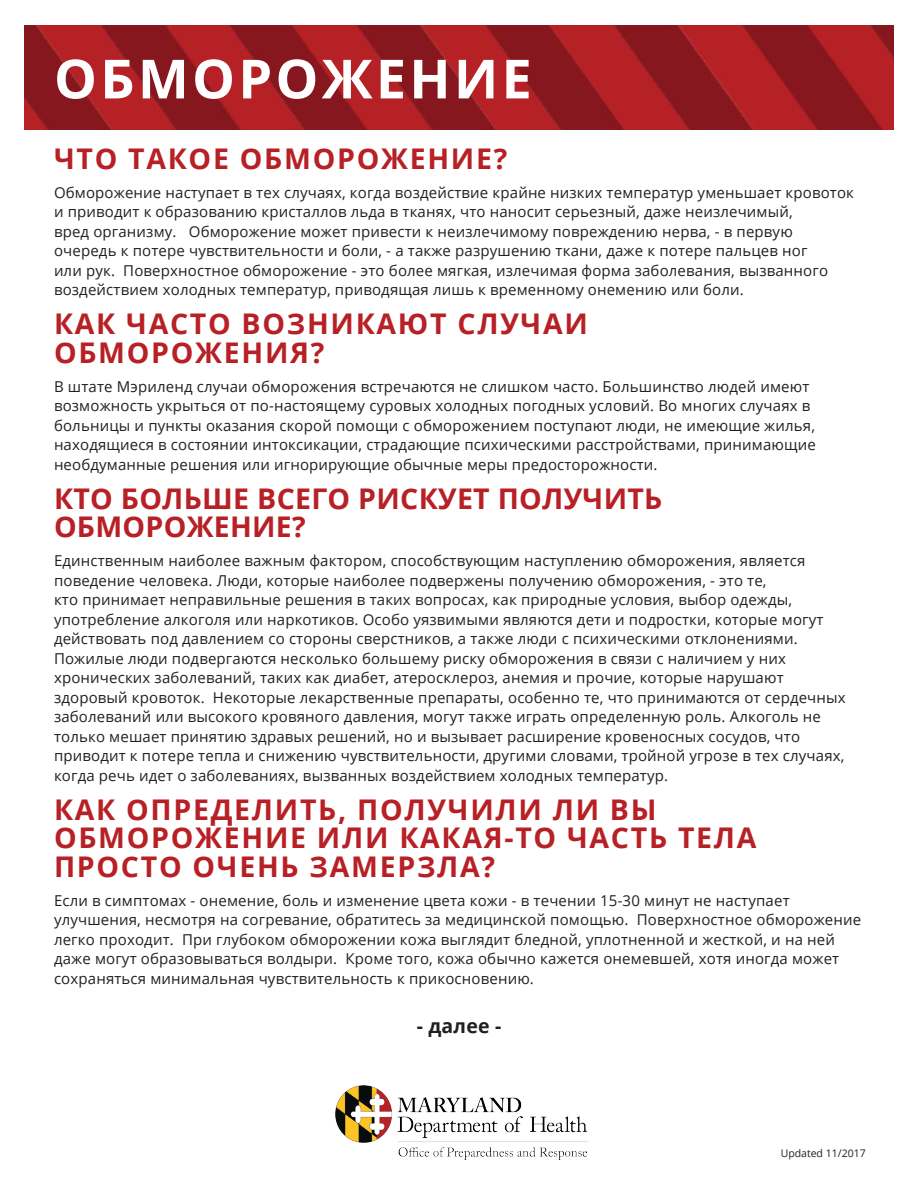
<style>
.page{position:relative;width:918px;height:1188px;background:#fff}
.page>*{position:absolute;margin:0;border:0;box-sizing:border-box;transform-origin:0 0}
.t1{font:700 54px "Open Sans";letter-spacing:.06em;color:#fff}
.t2{font:700 28.5px/28.5px "Open Sans";letter-spacing:.06em;color:#b72025}
.t3{font:700 28.5px/28.5px "Open Sans";letter-spacing:.01em;color:#b72025}
.t4{font:700 19.5px "Open Sans";letter-spacing:.01em;color:#231f20}
.t5{font:15px/19.5px "Open Sans";letter-spacing:.01em;color:#231f20}
.t6{font:10.5px "Open Sans";color:#231f20}
</style>
<div class="page">
<img style="left:335px;top:1086px;width:253px;height:74px">
<img style="left:25px;top:26px;width:868px;height:104px">
<p class="t1" style="left:54px;top:41px;width:479px">ОБМОРОЖЕНИЕ</p>
<p class="t2" style="left:54px;top:143px;width:455px">ЧТО ТАКОЕ ОБМОРОЖЕНИЕ?</p>
<p class="t5" style="left:54px;top:182px;width:802px">Обморожение наступает в тех случаях, когда воздействие крайне низких температур уменьшает кровоток и приводит к образованию кристаллов льда в тканях, что наносит серьезный, даже неизлечимый,<br>вред организму. Обморожение может привести к неизлечимому повреждению нерва, - в первую очередь к потере чувствительности и боли, - а также разрушению ткани, даже к потере пальцев ног<br>или рук. Поверхностное обморожение - это более мягкая, излечимая форма заболевания, вызванного воздействием холодных температур, приводящая лишь к временному онемению или боли.</p>
<p class="t2" style="left:54px;top:309px;width:535px">КАК ЧАСТО ВОЗНИКАЮТ СЛУЧАИ<br>ОБМОРОЖЕНИЯ?</p>
<p class="t5" style="left:54px;top:376px;width:763px">В штате Мэриленд случаи обморожения встречаются не слишком часто. Большинство людей имеют возможность укрыться от по-настоящему суровых холодных погодных условий. Во многих случаях в больницы и пункты оказания скорой помощи с обморожением поступают люди, не имеющие жилья, находящиеся в состоянии интоксикации, страдающие психическими расстройствами, принимающие необдуманные решения или игнорирующие обычные меры предосторожности.</p>
<p class="t3" style="left:54px;top:483px;width:610px">КТО БОЛЬШЕ ВСЕГО РИСКУЕТ ПОЛУЧИТЬ<br>ОБМОРОЖЕНИЕ?</p>
<p class="t5" style="left:54px;top:551px;width:793px">Единственным наиболее важным фактором, способствующим наступлению обморожения, является поведение человека. Люди, которые наиболее подвержены получению обморожения, - это те,<br>кто принимает неправильные решения в таких вопросах, как природные условия, выбор одежды, употребление алкоголя или наркотиков. Особо уязвимыми являются дети и подростки, которые могут действовать под давлением со стороны сверстников, а также люди с психическими отклонениями.<br>Пожилые люди подвергаются несколько большему риску обморожения в связи с наличием у них хронических заболеваний, таких как диабет, атеросклероз, анемия и прочие, которые нарушают здоровый кровоток. Некоторые лекарственные препараты, особенно те, что принимаются от сердечных заболеваний или высокого кровяного давления, могут также играть определенную роль. Алкоголь не только мешает принятию здравых решений, но и вызывает расширение кровеносных сосудов, что приводит к потере тепла и снижению чувствительности, другими словами, тройной угрозе в тех случаях, когда речь идет о заболеваниях, вызванных воздействием холодных температур.</p>
<p class="t2" style="left:54px;top:794px;width:704px">КАК ОПРЕДЕЛИТЬ, ПОЛУЧИЛИ ЛИ ВЫ<br>ОБМОРОЖЕНИЕ ИЛИ КАКАЯ-ТО ЧАСТЬ ТЕЛА<br>ПРОСТО ОЧЕНЬ ЗАМЕРЗЛА?</p>
<p class="t5" style="left:54px;top:890px;width:809px">Если в симптомах - онемение, боль и изменение цвета кожи - в течении 15-30 минут не наступает улучшения, несмотря на согревание, обратитесь за медицинской помощью. Поверхностное обморожение легко проходит. При глубоком обморожении кожа выглядит бледной, уплотненной и жесткой, и на ней даже могут образовываться волдыри. Кроме того, кожа обычно кажется онемевшей, хотя иногда может сохраняться минимальная чувствительность к прикосновению.</p>
<p class="t4" style="left:417px;top:1012px;width:86px">- далее -</p>
<p class="t6" style="left:781px;top:1146px;width:87px">Updated 11/2017</p>
</div>
